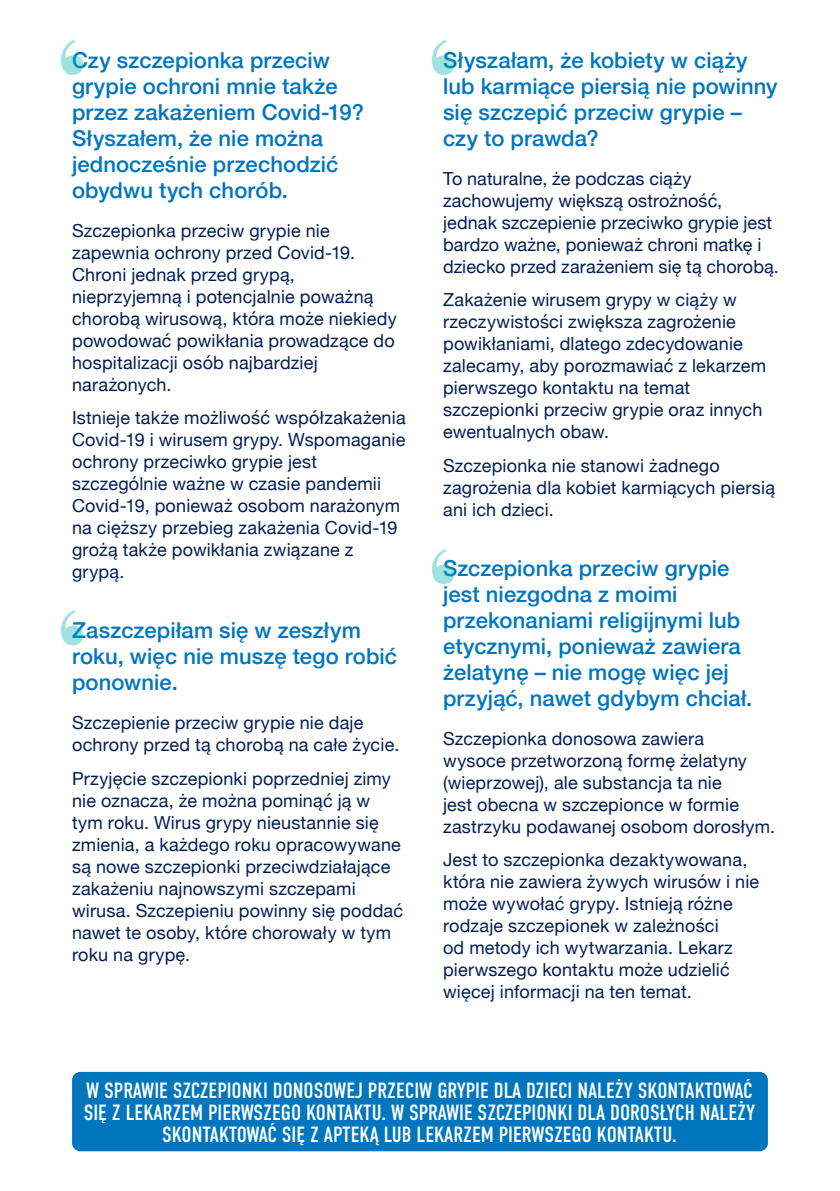
<style>
.page{position:relative;width:840px;height:1191px;background:#fff}
.page>*{position:absolute;margin:0;border:0;box-sizing:border-box;transform-origin:0 0}
.t1{font:500 22px/26px "Helvetica Neue";letter-spacing:.005em;color:#0076be}
.t2{font:22px/22px "DIN Condensed";color:#fff;text-align:center}
.t3{font:18px/22px "Helvetica Neue";letter-spacing:.01em;color:#031e55}
</style>
<div class="page">
<svg style="left:432px;top:40px;width:22px;height:35px"></svg>
<svg style="left:61px;top:40px;width:22px;height:35px"></svg>
<svg style="left:432px;top:549px;width:22px;height:35px"></svg>
<svg style="left:61px;top:610px;width:22px;height:35px"></svg>
<div style="left:72px;top:1071px;width:695px;height:80px;background:#0076be;border-radius:8px"></div>
<p class="t1" style="left:72px;top:45px;width:293px">Czy szczepionka przeciw grypie ochroni mnie także przez zakażeniem Covid-19?<br>Słyszałem, że nie można jednocześnie przechodzić obydwu tych chorób.</p>
<p class="t3" style="left:72px;top:220px;width:326px">Szczepionka przeciw grypie nie zapewnia ochrony przed Covid-19.<br>Chroni jednak przed grypą, nieprzyjemną i potencjalnie poważną chorobą wirusową, która może niekiedy powodować powikłania prowadzące do hospitalizacji osób najbardziej narażonych.</p>
<p class="t3" style="left:72px;top:407px;width:335px">Istnieje także możliwość współzakażenia Covid-19 i wirusem grypy. Wspomaganie ochrony przeciwko grypie jest szczególnie ważne w czasie pandemii Covid-19, ponieważ osobom narażonym na cięższy przebieg zakażenia Covid-19 grożą także powikłania związane z grypą.</p>
<p class="t1" style="left:72px;top:615px;width:326px">Zaszczepiłam się w zeszłym roku, więc nie muszę tego robić ponownie.</p>
<p class="t3" style="left:72px;top:713px;width:328px">Szczepienie przeciw grypie nie daje ochrony przed tą chorobą na całe życie.</p>
<p class="t3" style="left:72px;top:768px;width:332px">Przyjęcie szczepionki poprzedniej zimy nie oznacza, że można pominąć ją w tym roku. Wirus grypy nieustannie się zmienia, a każdego roku opracowywane są nowe szczepionki przeciwdziałające zakażeniu najnowszymi szczepami wirusa. Szczepieniu powinny się poddać nawet te osoby, które chorowały w tym roku na grypę.</p>
<p class="t1" style="left:443px;top:45px;width:336px">Słyszałam, że kobiety w ciąży lub karmiące piersią nie powinny się szczepić przeciw grypie – czy to prawda?</p>
<p class="t3" style="left:443px;top:169px;width:337px">To naturalne, że podczas ciąży zachowujemy większą ostrożność, jednak szczepienie przeciwko grypie jest bardzo ważne, ponieważ chroni matkę i dziecko przed zarażeniem się tą chorobą.</p>
<p class="t3" style="left:443px;top:290px;width:324px">Zakażenie wirusem grypy w ciąży w rzeczywistości zwiększa zagrożenie powikłaniami, dlatego zdecydowanie zalecamy, aby porozmawiać z lekarzem pierwszego kontaktu na temat szczepionki przeciw grypie oraz innych ewentualnych obaw.</p>
<p class="t3" style="left:443px;top:455px;width:333px">Szczepionka nie stanowi żadnego zagrożenia dla kobiet karmiących piersią ani ich dzieci.</p>
<p class="t1" style="left:443px;top:553px;width:310px">Szczepionka przeciw grypie jest niezgodna z moimi przekonaniami religijnymi lub etycznymi, ponieważ zawiera żelatynę – nie mogę więc jej przyjąć, nawet gdybym chciał.</p>
<p class="t3" style="left:443px;top:728px;width:333px">Szczepionka donosowa zawiera<br>wysoce przetworzoną formę żelatyny (wieprzowej), ale substancja ta nie<br>jest obecna w szczepionce w formie zastrzyku podawanej osobom dorosłym.</p>
<p class="t3" style="left:443px;top:850px;width:317px">Jest to szczepionka dezaktywowana, która nie zawiera żywych wirusów i nie może wywołać grypy. Istnieją różne rodzaje szczepionek w zależności<br>od metody ich wytwarzania. Lekarz pierwszego kontaktu może udzielić więcej informacji na ten temat.</p>
<p class="t2" style="left:84px;top:1080px;width:672px">W SPRAWIE SZCZEPIONKI DONOSOWEJ PRZECIW GRYPIE DLA DZIECI NALEŻY SKONTAKTOWAĆ<br>SIĘ Z LEKARZEM PIERWSZEGO KONTAKTU. W SPRAWIE SZCZEPIONKI DLA DOROSŁYCH NALEŻY<br>SKONTAKTOWAĆ SIĘ Z APTEKĄ LUB LEKARZEM PIERWSZEGO KONTAKTU.</p>
</div>
